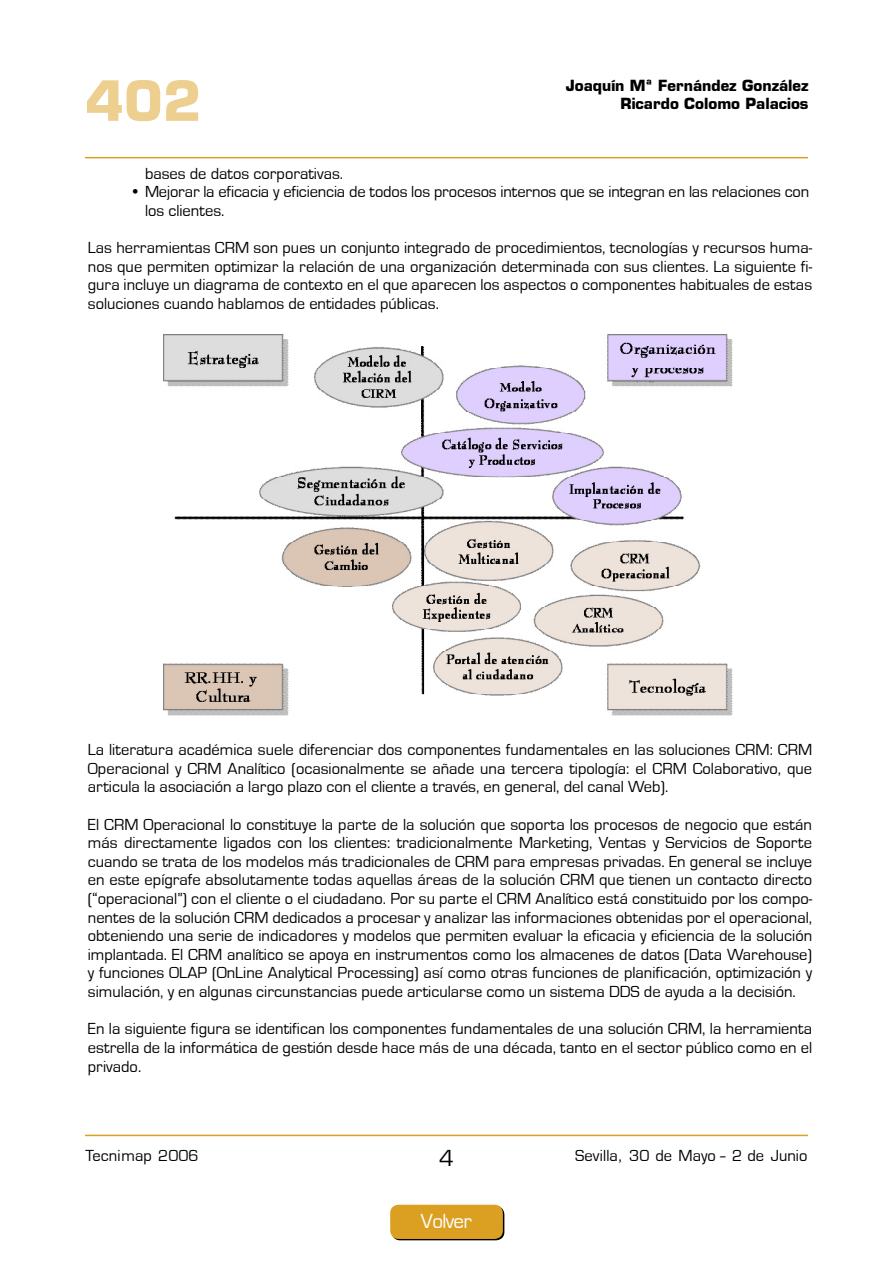
<style>
.page{position:relative;width:893px;height:1263px;background:#fff}
.page>*{position:absolute;margin:0;border:0;box-sizing:border-box;transform-origin:0 0}
.t1{font:700 54px "Eurostile";color:#edcf90}
.t2{font:24px "Eurostile";color:#000}
.t3{font:21px "Eurostile";letter-spacing:-.03em;color:#fff}
.t4{font:16.5px/18.6px "Eurostile T";color:#000;text-align:justify}
.t5{font:16.5px "Eurostile";color:#000}
.t6{font:700 15px/18px "Eurostile";color:#000;text-align:right}
.s1{color:#fff}
</style>
<div class="page">
<hr style="left:85px;top:1135px;width:723px;height:1px;background:#db9f22">
<div style="left:390px;top:1205px;width:114px;height:35px;background:#db9f22"></div>
<hr style="left:85px;top:157px;width:723px;height:1px;background:#db9f22">
<img style="left:164px;top:334px;width:568px;height:382px">
<h1 class="t1" style="left:85px;top:68px;width:118px">402</h1>
<p class="t6" style="left:566px;top:77px;width:244px">Joaquín Mª Fernández González<br>Ricardo Colomo Palacios</p>
<p class="t4" style="left:130px;top:164px;width:215px"><span class="s1">•</span> bases de datos corporativas.</p>
<p class="t4" style="left:130px;top:183px;width:681px">• Mejorar la eficacia y eficiencia de todos los procesos internos que se integran en las relaciones con</p>
<p class="t4" style="left:130px;top:201px;width:96px"><span class="s1">•</span> los clientes.</p>
<p class="t4" style="left:88px;top:239px;width:726px">Las herramientas CRM son pues un conjunto integrado de procedimientos, tecnologías y recursos huma&shy;nos que permiten optimizar la relación de una organización determinada con sus clientes. La siguiente fi&shy;gura incluye un diagrama de contexto en el que aparecen los aspectos o componentes habituales de estas soluciones cuando hablamos de entidades públicas.</p>
<p class="t4" style="left:88px;top:741px;width:726px">La literatura académica suele diferenciar dos componentes fundamentales en las soluciones CRM: CRM Operacional y CRM Analítico (ocasionalmente se añade una tercera tipología: el CRM Colaborativo, que articula la asociación a largo plazo con el cliente a través, en general, del canal Web).</p>
<p class="t4" style="left:88px;top:815px;width:726px">El CRM Operacional lo constituye la parte de la solución que soporta los procesos de negocio que están más directamente ligados con los clientes: tradicionalmente Marketing, Ventas y Servicios de Soporte cuando se trata de los modelos más tradicionales de CRM para empresas privadas. En general se incluye en este epígrafe absolutamente todas aquellas áreas de la solución CRM que tienen un contacto directo (“operacional”) con el cliente o el ciudadano. Por su parte el CRM Analítico está constituido por los compo&shy;nentes de la solución CRM dedicados a procesar y analizar las informaciones obtenidas por el operacional, obteniendo una serie de indicadores y modelos que permiten evaluar la eficacia y eficiencia de la solución implantada. El CRM analítico se apoya en instrumentos como los almacenes de datos (Data Warehouse) y funciones OLAP (OnLine Analytical Processing) así como otras funciones de planificación, optimización y simulación, y en algunas circunstancias puede articularse como un sistema DDS de ayuda a la decisión.</p>
<p class="t4" style="left:88px;top:1020px;width:726px">En la siguiente figura se identifican los componentes fundamentales de una solución CRM, la herramienta estrella de la informática de gestión desde hace más de una década, tanto en el sector público como en el privado.</p>
<p class="t5" style="left:85px;top:1146px;width:115px">Tecnimap 2006</p>
<h2 class="t2" style="left:439px;top:1145px;width:16px">4</h2>
<p class="t4" style="left:575px;top:1146px;width:234px">Sevilla, 30 de Mayo - 2 de Junio</p>
<p class="t3" style="left:421px;top:1210px;width:52px">Volver</p>
</div>
